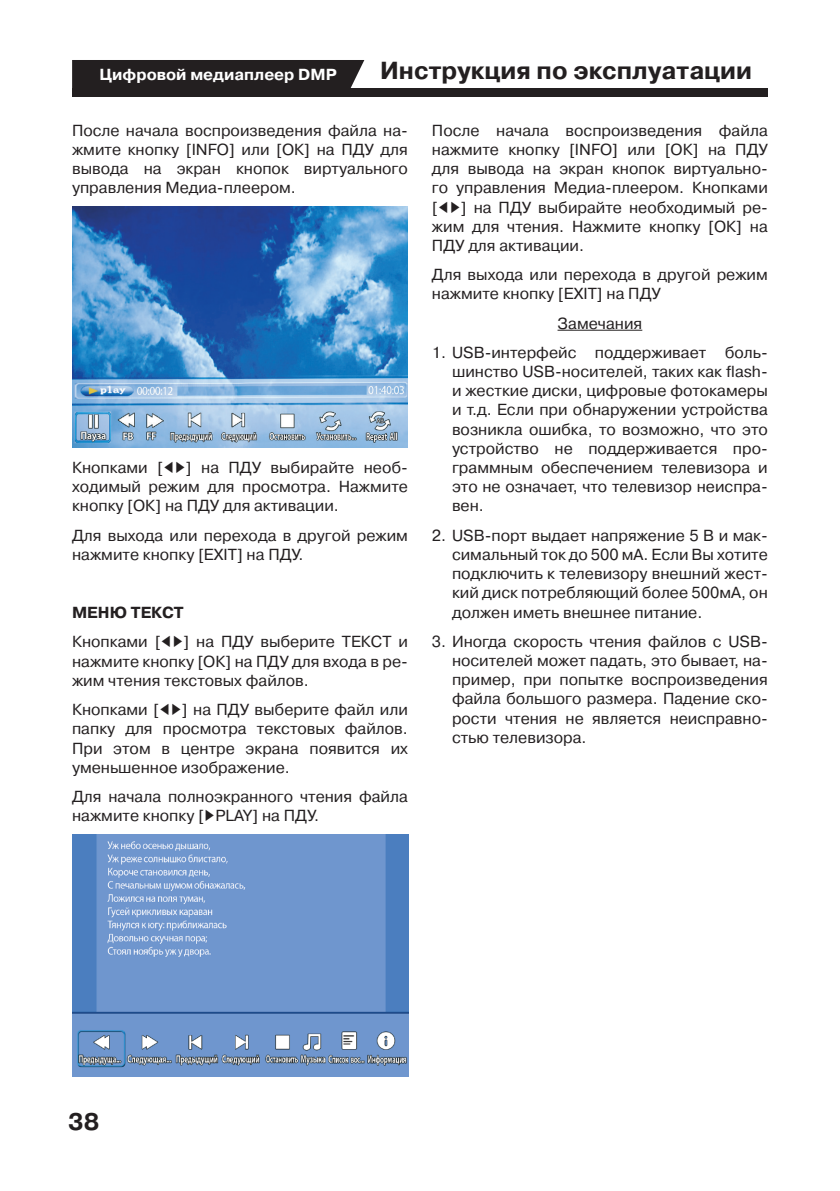
<style>
.page{position:relative;width:840px;height:1191px;background:#fff}
.page>*{position:absolute;margin:0;border:0;box-sizing:border-box;transform-origin:0 0}
.t1{font:700 24.6px "Pragmatica C";color:#231f20}
.t2{font:700 24px "Pragmatica C";color:#231f20}
.Text{font:16px/19.2px "Pragmatica C";color:#231f20;text-align:justify}
.Spisok_-__a__a{font:16px/19.2px "Pragmatica C";color:#231f20;text-align:justify}
.Spisok_-__a__a-2{font:700 16px "Pragmatica C";color:#fff}
.Text-2{font:700 16px "Pragmatica C";color:#231f20}
</style>
<div class="page">
<div style="left:72px;top:88px;width:695px;height:8px;background:#231f20"></div>
<div style="left:72px;top:60px;width:292px;height:28px;background:#231f20"></div>
<img style="left:72px;top:206px;width:336px;height:242px">
<img style="left:72px;top:834px;width:336px;height:243px">
<hr style="left:557px;top:330px;width:85px;height:1px;background:#231f20">
<p class="Spisok_-__a__a-2" style="left:99px;top:66px;width:239px">Цифровой медиаплеер DMP</p>
<h1 class="t1" style="left:380px;top:57px;width:373px">Инструкция по эксплуатации</h1>
<p class="Text" style="left:72px;top:121px;width:337px">После начала воспроизведения файла на&shy;жмите кнопку [INFO] или [ОК] на ПДУ для вывода на экран кнопок виртуального управления Медиа-плеером.</p>
<p class="Text" style="left:72px;top:458px;width:337px;text-indent:114px">] на ПДУ выбирайте необ&shy;ходимый режим для просмотра. Нажмите кнопку [ОК] на ПДУ для активации.</p>
<p class="Text" style="left:72px;top:526px;width:337px">Для выхода или перехода в другой режим нажмите кнопку [EXIT] на ПДУ.</p>
<p class="Text" style="left:72px;top:458px;width:92px">Кнопками [</p>
<p class="Text-2" style="left:72px;top:604px;width:113px">МЕНЮ ТЕКСТ</p>
<p class="Text" style="left:72px;top:632px;width:90px">Кнопками [</p>
<p class="Text" style="left:72px;top:632px;width:337px;text-indent:111px">] на ПДУ выберите ТЕКСТ и нажмите кнопку [ОК] на ПДУ для входа в ре&shy;жим чтения текстовых файлов.</p>
<p class="Text" style="left:72px;top:700px;width:88px">Кнопками [</p>
<p class="Text" style="left:72px;top:700px;width:337px;text-indent:110px">] на ПДУ выберите файл или папку для просмотра текстовых файлов.<br>При этом в центре экрана появится их уменьшенное изображение.</p>
<p class="Text" style="left:72px;top:787px;width:337px">Для начала полноэкранного чтения файла нажмите кнопку [ PLAY] на ПДУ.</p>
<p class="Text" style="left:432px;top:121px;width:337px">После начала воспроизведения файла нажмите кнопку [INFO] или [ОК] на ПДУ для вывода на экран кнопок виртуально&shy;го управления Медиа-плеером. Кнопками [</p>
<p class="Text" style="left:432px;top:198px;width:337px;text-indent:29px">] на ПДУ выбирайте необходимый ре&shy;жим для чтения. Нажмите кнопку [ОК] на ПДУ для активации.</p>
<p class="Text" style="left:432px;top:265px;width:337px">Для выхода или перехода в другой режим нажмите кнопку [EXIT] на ПДУ</p>
<p class="Spisok_-__a__a" style="left:557px;top:314px;width:86px">Замечания</p>
<p class="Spisok_-__a__a" style="left:452px;top:343px;width:317px;text-indent:-20px">1. USB-интерфейс поддерживает боль&shy;шинство USB-носителей, таких как flash&shy;и жесткие диски, цифровые фотокамеры и т.д. Если при обнаружении устройства возникла ошибка, то возможно, что это устройство не поддерживается про&shy;граммным обеспечением телевизора и это не означает, что телевизор неиспра&shy;вен.</p>
<p class="Spisok_-__a__a" style="left:452px;top:526px;width:317px;text-indent:-20px">2. USB-порт выдает напряжение 5 В и мак&shy;симальный ток до 500 мА. Если Вы хотите подключить к телевизору внешний жест&shy;кий диск потребляющий более 500мА, он должен иметь внешнее питание.</p>
<p class="Spisok_-__a__a" style="left:452px;top:632px;width:317px;text-indent:-20px">3. Иногда скорость чтения файлов с USB&shy;носителей может падать, это бывает, на&shy;пример, при попытке воспроизведения файла большого размера. Падение ско&shy;рости чтения не является неисправно&shy;стью телевизора.</p>
<h2 class="t2" style="left:68px;top:1108px;width:33px">38</h2>
</div>
